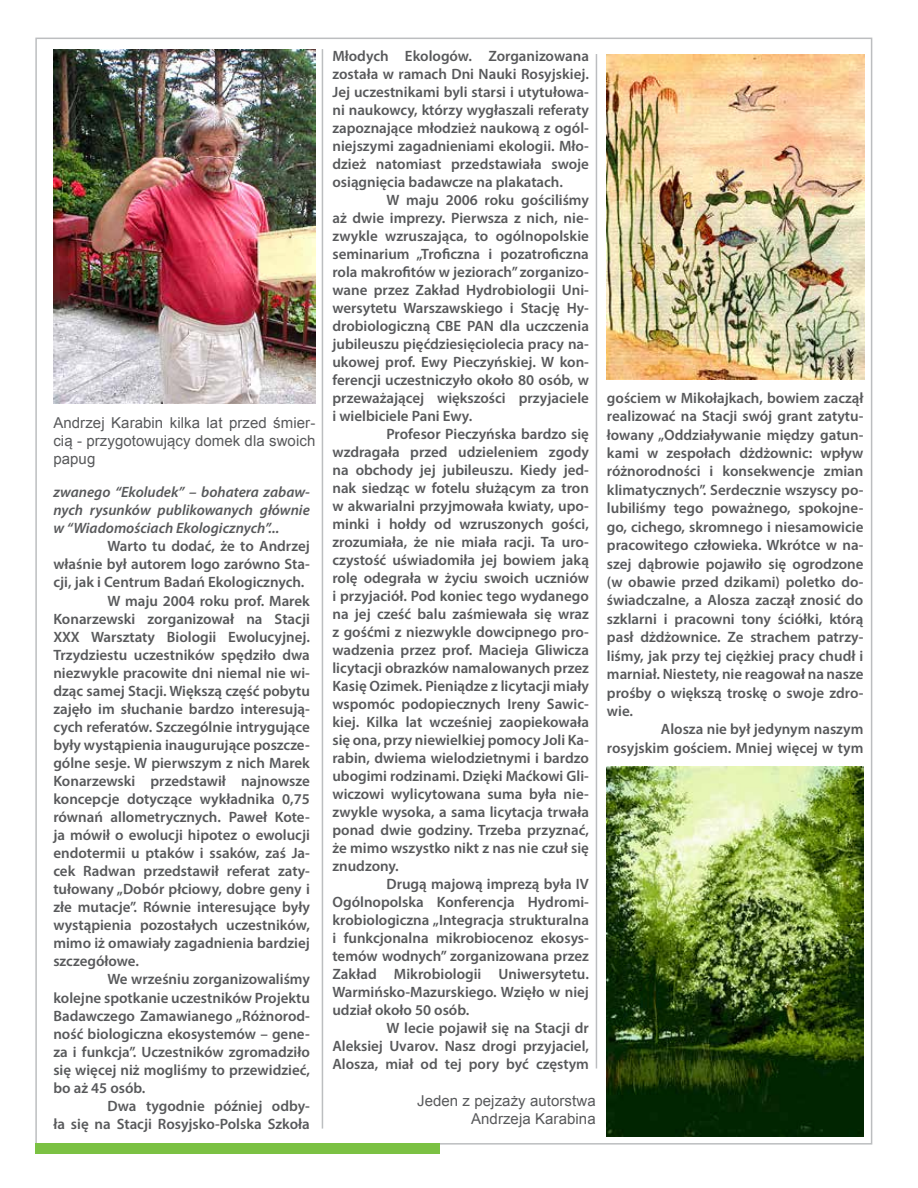
<style>
.page{position:relative;width:918px;height:1188px;background:#fff}
.page>*{position:absolute;margin:0;border:0;box-sizing:border-box;transform-origin:0 0}
.t1{font:600 15px/18px "Myriad Pro";color:#58595b;text-align:justify}
.t2{font:15px/18px "Arial";letter-spacing:.005em;color:#58595b;text-align:right}
.t3{font:italic 600 15px/18px "Myriad Pro";color:#58595b;text-align:justify}
</style>
<div class="page">
<div style="left:35px;top:1143px;width:405px;height:10px;background:#7bc143"></div>
<hr style="left:322px;top:49px;width:1px;height:1080px;background:#bcbec0">
<hr style="left:596px;top:54px;width:1px;height:1015px;background:#bcbec0">
<img style="left:53px;top:49px;width:262px;height:355px">
<img style="left:607px;top:767px;width:256px;height:370px">
<img style="left:607px;top:54px;width:257px;height:325px">
<p class="t2" style="left:53px;top:414px;width:263px;text-align:justify">Andrzej Karabin kilka lat przed śmier&shy;cią - przygotowujący domek dla swoich papug</p>
<p class="t3" style="left:53px;top:483px;width:258px">zwanego “Ekoludek” – bohatera zabaw&shy;nych rysunków publikowanych głównie w “Wiadomościach Ekologicznych”...</p>
<p class="t1" style="left:107px;top:537px;width:204px">Warto tu dodać, że to Andrzej</p>
<p class="t1" style="left:53px;top:555px;width:258px">właśnie był autorem logo zarówno Sta-</p>
<p class="t1" style="left:53px;top:573px;width:253px">cji, jak i Centrum Badań Ekologicznych.</p>
<p class="t1" style="left:107px;top:591px;width:204px">W maju 2004 roku prof. Marek</p>
<p class="t1" style="left:53px;top:609px;width:258px">Konarzewski zorganizował na Stacji</p>
<p class="t1" style="left:53px;top:627px;width:258px">XXX Warsztaty Biologii Ewolucyjnej.</p>
<p class="t1" style="left:53px;top:645px;width:258px">Trzydziestu uczestników spędziło dwa</p>
<p class="t1" style="left:53px;top:663px;width:258px">niezwykle pracowite dni niemal nie wi-</p>
<p class="t1" style="left:53px;top:681px;width:258px">dząc samej Stacji. Większą część pobytu</p>
<p class="t1" style="left:53px;top:699px;width:258px">zajęło im słuchanie bardzo interesują-</p>
<p class="t1" style="left:53px;top:717px;width:258px">cych referatów. Szczególnie intrygujące</p>
<p class="t1" style="left:53px;top:735px;width:258px">były wystąpienia inaugurujące poszcze-</p>
<p class="t1" style="left:53px;top:754px;width:258px">gólne sesje. W pierwszym z nich Marek</p>
<p class="t1" style="left:53px;top:772px;width:258px">Konarzewski przedstawił najnowsze</p>
<p class="t1" style="left:53px;top:790px;width:258px">koncepcje dotyczące wykładnika 0,75</p>
<p class="t1" style="left:53px;top:808px;width:258px">równań allometrycznych. Paweł Kote-</p>
<p class="t1" style="left:53px;top:826px;width:258px">ja mówił o ewolucji hipotez o ewolucji</p>
<p class="t1" style="left:53px;top:844px;width:258px">endotermii u ptaków i ssaków, zaś Ja-</p>
<p class="t1" style="left:53px;top:862px;width:258px">cek Radwan przedstawił referat zaty-</p>
<p class="t1" style="left:53px;top:880px;width:258px">tułowany „Dobór płciowy, dobre geny i</p>
<p class="t1" style="left:53px;top:898px;width:258px">złe mutacje”. Równie interesujące były</p>
<p class="t1" style="left:53px;top:916px;width:258px">wystąpienia pozostałych uczestników,</p>
<p class="t1" style="left:53px;top:934px;width:258px">mimo iż omawiały zagadnienia bardziej</p>
<p class="t1" style="left:53px;top:952px;width:87px">szczegółowe.</p>
<p class="t1" style="left:107px;top:970px;width:204px">We wrześniu zorganizowaliśmy</p>
<p class="t1" style="left:53px;top:988px;width:258px">kolejne spotkanie uczestników Projektu</p>
<p class="t1" style="left:53px;top:1006px;width:258px">Badawczego Zamawianego „Różnorod-</p>
<p class="t1" style="left:53px;top:1024px;width:258px">ność biologiczna ekosystemów – gene-</p>
<p class="t1" style="left:53px;top:1042px;width:258px">za i funkcja”. Uczestników zgromadziło</p>
<p class="t1" style="left:53px;top:1060px;width:258px">się więcej niż mogliśmy to przewidzieć,</p>
<p class="t1" style="left:53px;top:1078px;width:94px">bo aż 45 osób.</p>
<p class="t1" style="left:107px;top:1096px;width:204px">Dwa tygodnie później odby-</p>
<p class="t1" style="left:53px;top:1114px;width:258px">ła się na Stacji Rosyjsko-Polska Szkoła</p>
<p class="t1" style="left:332px;top:46px;width:258px">Młodych Ekologów. Zorganizowana została w ramach Dni Nauki Rosyjskiej.<br>Jej uczestnikami byli starsi i utytułowa&shy;ni naukowcy, którzy wygłaszali referaty zapoznające młodzież naukową z ogól&shy;niejszymi zagadnieniami ekologii. Mło&shy;dzież natomiast przedstawiała swoje osiągnięcia badawcze na plakatach.</p>
<p class="t1" style="left:332px;top:190px;width:258px;text-indent:54px">W maju 2006 roku gościliśmy aż dwie imprezy. Pierwsza z nich, nie&shy;zwykle wzruszająca, to ogólnopolskie seminarium „Troficzna i pozatroficzna rola makrofitów w jeziorach” zorganizo&shy;wane przez Zakład Hydrobiologii Uni&shy;wersytetu Warszawskiego i Stację Hy&shy;drobiologiczną CBE PAN dla uczczenia jubileuszu pięćdziesięciolecia pracy na&shy;ukowej prof. Ewy Pieczyńskiej. W kon&shy;ferencji uczestniczyło około 80 osób, w przeważającej większości przyjaciele i wielbiciele Pani Ewy.</p>
<p class="t1" style="left:332px;top:424px;width:258px;text-indent:54px">Profesor Pieczyńska bardzo się wzdragała przed udzieleniem zgody na obchody jej jubileuszu. Kiedy jed&shy;nak siedząc w fotelu służącym za tron w akwarialni przyjmowała kwiaty, upo&shy;minki i hołdy od wzruszonych gości, zrozumiała, że nie miała racji. Ta uro&shy;czystość uświadomiła jej bowiem jaką rolę odegrała w życiu swoich uczniów i przyjaciół. Pod koniec tego wydanego na jej cześć balu zaśmiewała się wraz z gośćmi z niezwykle dowcipnego pro&shy;wadzenia przez prof. Macieja Gliwicza licytacji obrazków namalowanych przez Kasię Ozimek. Pieniądze z licytacji miały wspomóc podopiecznych Ireny Sawic&shy;kiej. Kilka lat wcześniej zaopiekowała się ona, przy niewielkiej pomocy Joli Ka&shy;rabin, dwiema wielodzietnymi i bardzo ubogimi rodzinami. Dzięki Maćkowi Gli&shy;wiczowi wylicytowana suma była nie&shy;zwykle wysoka, a sama licytacja trwała ponad dwie godziny. Trzeba przyznać, że mimo wszystko nikt z nas nie czuł się znudzony.</p>
<p class="t1" style="left:332px;top:874px;width:258px;text-indent:54px">Drugą majową imprezą była IV Ogólnopolska Konferencja Hydromi&shy;krobiologiczna „Integracja strukturalna i funkcjonalna mikrobiocenoz ekosys&shy;temów wodnych” zorganizowana przez Zakład Mikrobiologii Uniwersytetu.<br>Warmińsko-Mazurskiego. Wzięło w niej udział około 50 osób.</p>
<p class="t1" style="left:332px;top:1018px;width:258px;text-indent:54px">W lecie pojawił się na Stacji dr Aleksiej Uvarov. Nasz drogi przyjaciel, Alosza, miał od tej pory być częstym</p>
<p class="t2" style="left:417px;top:1092px;width:180px">Jeden z pejzaży autorstwa<br>Andrzeja Karabina</p>
<p class="t1" style="left:607px;top:388px;width:258px;line-height:18.5px">gościem w Mikołajkach, bowiem zaczął realizować na Stacji swój grant zatytu&shy;łowany „Oddziaływanie między gatun&shy;kami w zespołach dżdżownic: wpływ różnorodności i konsekwencje zmian klimatycznych”. Serdecznie wszyscy po&shy;lubiliśmy tego poważnego, spokojne&shy;go, cichego, skromnego i niesamowicie pracowitego człowieka. Wkrótce w na&shy;szej dąbrowie pojawiło się ogrodzone (w obawie przed dzikami) poletko do&shy;świadczalne, a Alosza zaczął znosić do szklarni i pracowni tony ściółki, którą pasł dżdżownice. Ze strachem patrzy&shy;liśmy, jak przy tej ciężkiej pracy chudł i marniał. Niestety, nie reagował na nasze prośby o większą troskę o swoje zdro&shy;wie.</p>
<p class="t1" style="left:607px;top:720px;width:258px;line-height:18.5px;text-align:right">Alosza nie był jedynym naszym rosyjskim gościem. Mniej więcej w tym</p>
</div>
